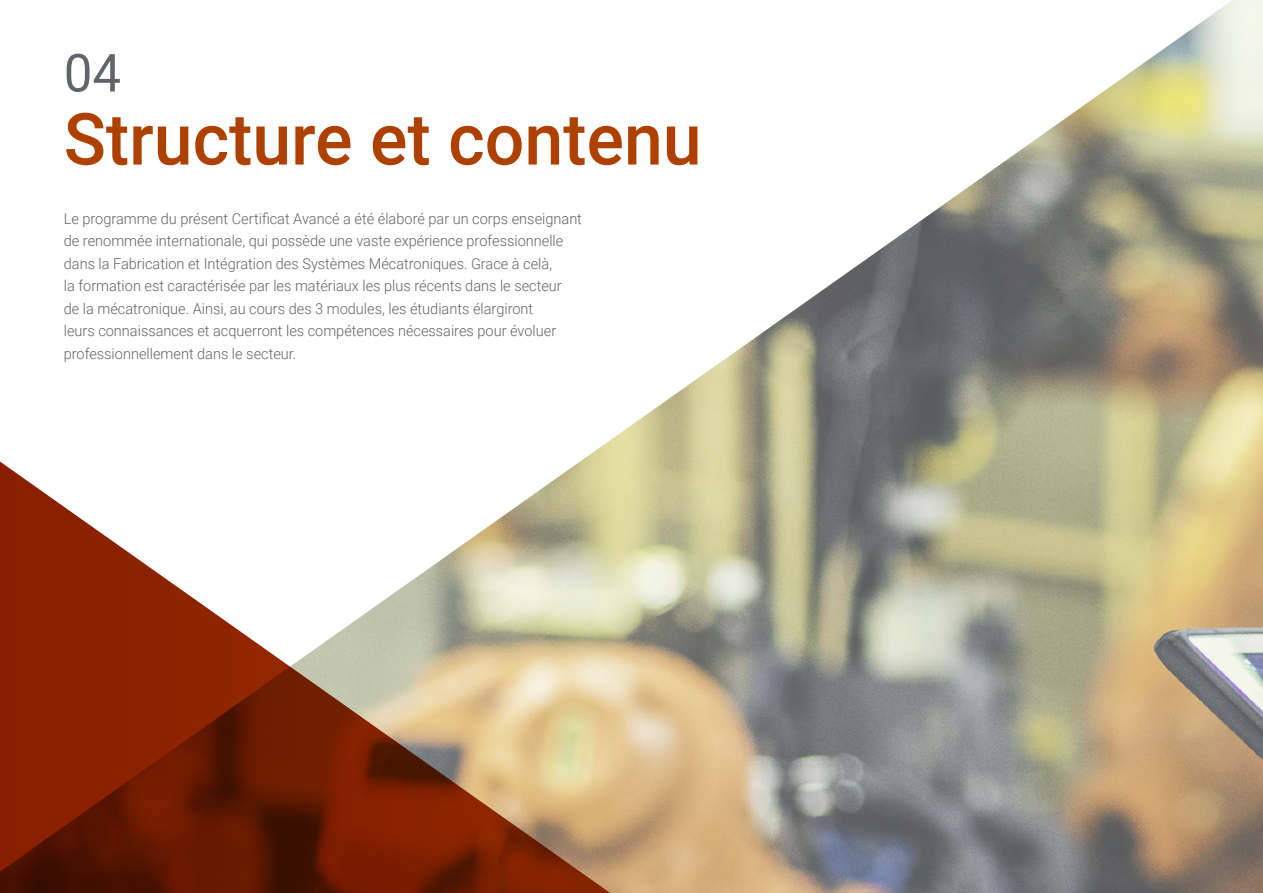
<style>
.page{position:relative;width:1263px;height:893px;background:#fff}
.page>*{position:absolute;margin:0;border:0;box-sizing:border-box;transform-origin:0 0}
.t1{font:500 72px "Roboto";color:#ae4000}
.t2{font:52.5px "Roboto";color:#61646a}
.t3{font:300 15px/22.5px "Roboto";color:#61646a}
</style>
<div class="page">
<img style="left:602px;top:0;width:661px;height:893px">
<svg style="left:0;top:446px;width:640px;height:447px"></svg>
<h2 class="t2" style="left:64px;top:36px;width:59px">04</h2>
<h1 class="t1" style="left:64px;top:89px;width:639px">Structure et contenu</h1>
<p class="t3" style="left:64px;top:207px;width:520px">Le programme du présent Certificat Avancé a été élaboré par un corps enseignant de renommée internationale, qui possède une vaste expérience professionnelle dans la Fabrication et Intégration des Systèmes Mécatroniques. Grace à celà,<br>la formation est caractérisée par les matériaux les plus récents dans le secteur<br>de la mécatronique. Ainsi, au cours des 3 modules, les étudiants élargiront<br>leurs connaissances et acquerront les compétences nécessaires pour évoluer professionnellement dans le secteur.</p>
</div>
